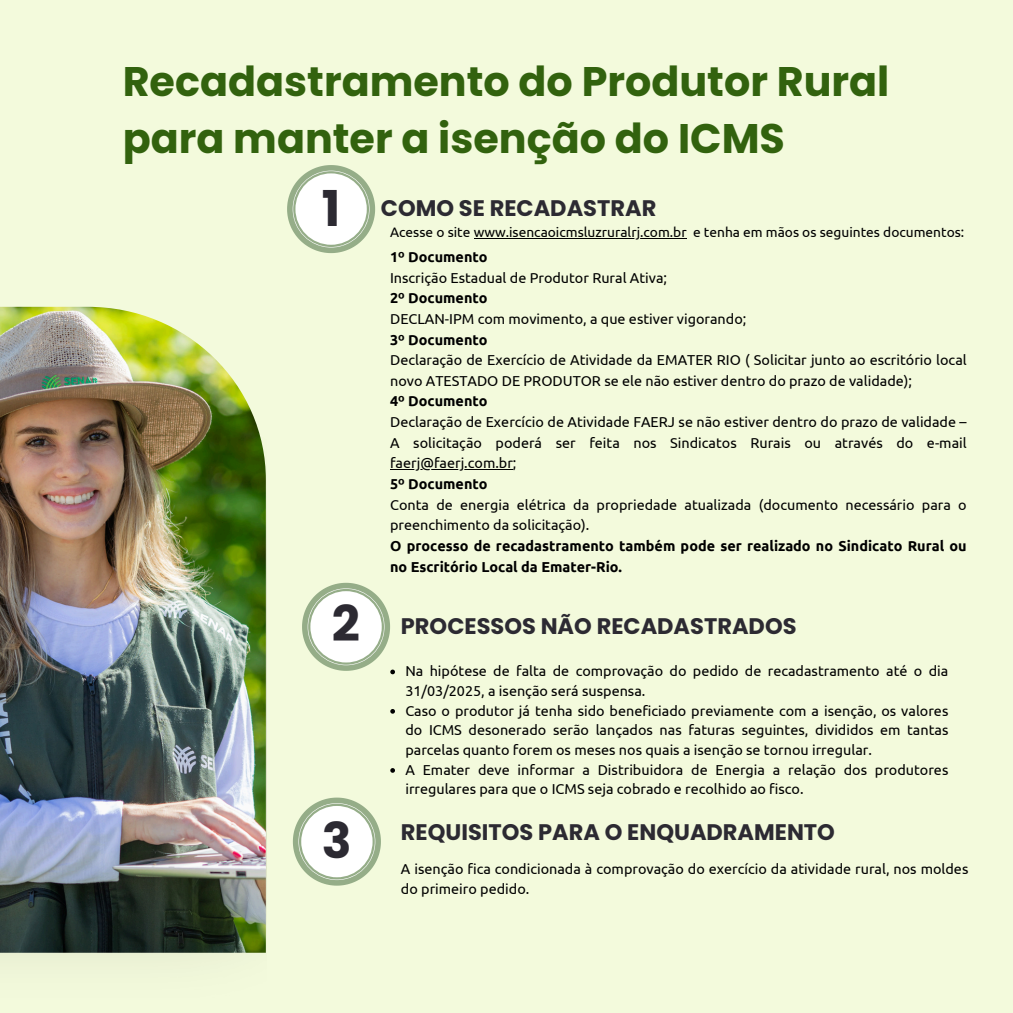
<style>
.page{position:relative;width:1013px;height:1013px;background:#fff}
.page>*{position:absolute;margin:0;border:0;box-sizing:border-box;transform-origin:0 0}
.t1{font:700 49.38px "Poppins";color:#2c2a32}
.t2{font:700 41.25px/57.2px "Poppins";color:#32620e}
.t3{font:700 22.5px "Poppins";color:#2c2a32}
.t4{font:14.38px/19.8px "Ubuntu";color:#000}
.t5{font:700 14.38px/20.6px "Ubuntu";color:#000}
.t6{font:13.75px "Ubuntu";color:#000}
.s1{font-weight:700}
.s2{font-weight:400}
</style>
<div class="page">
<div style="left:0;top:0;width:1012px;height:1012px;background:#f3fadc"></div>
<svg style="left:287px;top:165px;width:88px;height:88px"></svg>
<svg style="left:293px;top:797px;width:88px;height:88px"></svg>
<img style="left:0;top:307px;width:266px;height:645px">
<hr style="left:473px;top:238px;width:213px;height:1px;background:#000">
<svg style="left:302px;top:583px;width:93px;height:91px"></svg>
<svg style="left:390px;top:709px;width:5px;height:4px"></svg>
<svg style="left:390px;top:768px;width:5px;height:4px"></svg>
<hr style="left:390px;top:469px;width:123px;height:1px;background:#000">
<p class="t2" style="left:123px;top:53px;width:768px">Recadastramento do Produtor Rural para manter a isenção do ICMS</p>
<p class="t1" style="left:322px;top:174px;width:20px">1</p>
<h2 class="t3" style="left:381px;top:192px;width:277px">COMO SE RECADASTRAR</h2>
<p class="t6" style="left:390px;top:224px;width:575px">Acesse o site www.isencaoicmsluzruralrj.com.br e tenha em mãos os seguintes documentos:</p>
<p class="t1" style="left:332px;top:589px;width:30px">2</p>
<p class="t1" style="left:322px;top:806px;width:31px">3</p>
<p class="t5" style="left:390px;top:246px;width:99px">1º Documento</p>
<p class="t4" style="left:390px;top:267px;width:278px">Inscrição Estadual de Produtor Rural Ativa;</p>
<p class="t5" style="left:390px;top:287px;width:99px">2º Documento</p>
<p class="t4" style="left:390px;top:309px;width:358px">DECLAN-IPM com movimento, a que estiver vigorando;</p>
<p class="t5" style="left:390px;top:329px;width:99px">3º Documento</p>
<p class="t4" style="left:390px;top:349px;width:578px;line-height:20.6px">Declaração de Exercício de Atividade da EMATER RIO ( Solicitar junto ao escritório local novo ATESTADO DE PRODUTOR se ele não estiver dentro do prazo de validade);</p>
<h2 class="t5" style="left:390px;top:391px;width:99px">4º Documento</h2>
<p class="t4" style="left:390px;top:411px;width:578px;line-height:20.6px">Declaração de Exercício de Atividade FAERJ se não estiver dentro do prazo de validade –<br>A solicitação poderá ser feita nos Sindicatos Rurais ou através do e-mail</p>
<p class="t4" style="left:390px;top:452px;width:578px;line-height:20.6px">faerj@faerj.com.br;<br><span class="s1">5º Documento<br></span>Conta de energia elétrica da propriedade atualizada (documento necessário para o</p>
<p class="t5" style="left:390px;top:514px;width:578px"><span class="s2">preenchimento da solicitação).<br></span>O processo de recadastramento também pode ser realizado no Sindicato Rural ou</p>
<p class="t5" style="left:390px;top:556px;width:233px">no Escritório Local da Emater-Rio.</p>
<p class="t3" style="left:401px;top:610px;width:397px">PROCESSOS NÃO RECADASTRADOS</p>
<p class="t4" style="left:405px;top:661px;width:544px">Na hipótese de falta de comprovação do pedido de recadastramento até o dia<br>31/03/2025, a isenção será suspensa.</p>
<p class="t4" style="left:405px;top:700px;width:544px;text-align:justify">Caso o produtor já tenha sido beneficiado previamente com a isenção, os valores do ICMS desonerado serão lançados nas faturas seguintes, divididos em tantas parcelas quanto forem os meses nos quais a isenção se tornou irregular.</p>
<p class="t4" style="left:405px;top:759px;width:544px">A Emater deve informar a Distribuidora de Energia a relação dos produtores irregulares para que o ICMS seja cobrado e recolhido ao fisco.</p>
<p class="t3" style="left:401px;top:816px;width:435px">REQUISITOS PARA O ENQUADRAMENTO</p>
<p class="t4" style="left:401px;top:859px;width:569px">A isenção fica condicionada à comprovação do exercício da atividade rural, nos moldes do primeiro pedido.</p>
</div>
